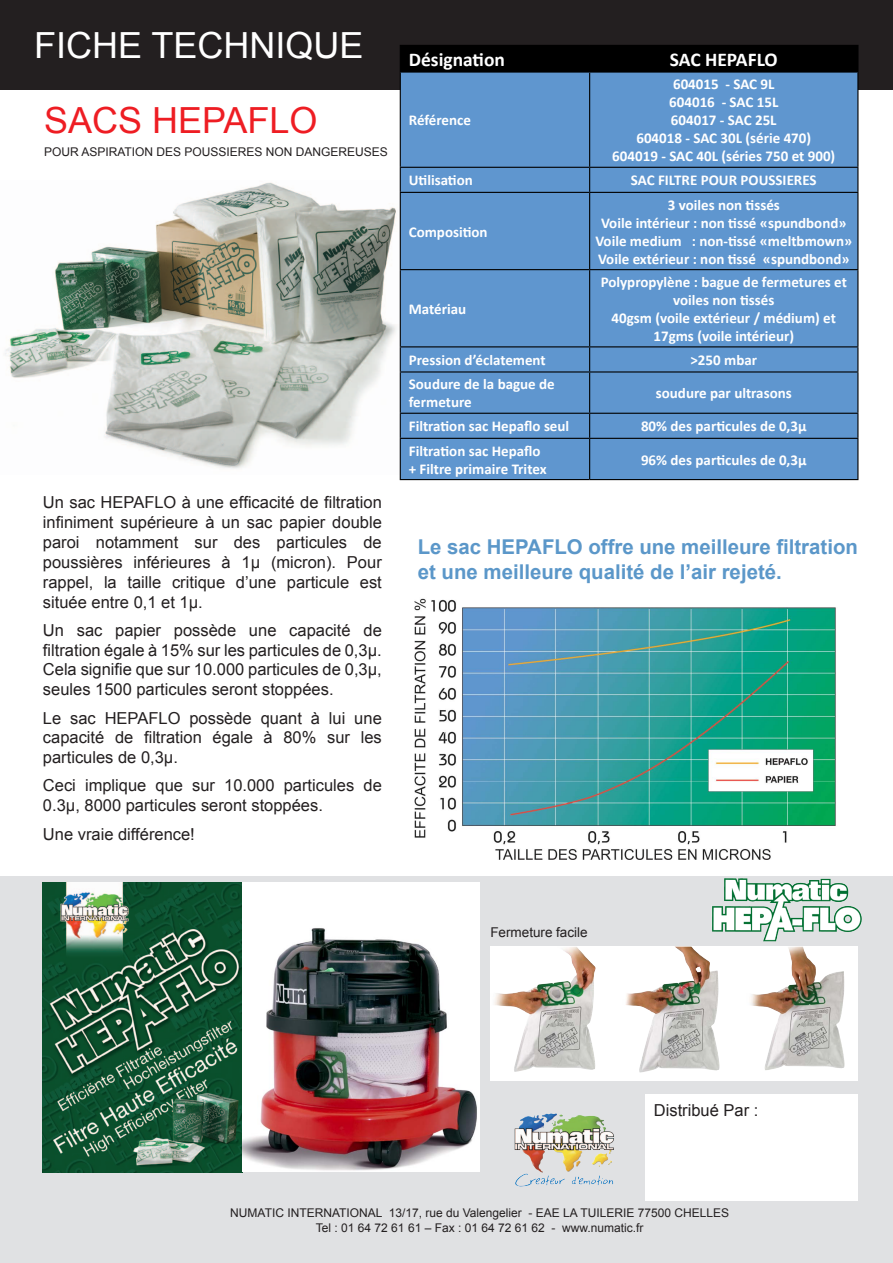
<style>
.page{position:relative;width:893px;height:1263px;background:#fff}
.page>*{position:absolute;margin:0;border:0;box-sizing:border-box;transform-origin:0 0}
.t1{font:36px "Arial";color:#fff}
.t2{font:36px "Arial";color:#ee1d23}
.t3{font:700 20.4px/24.5px "Arial";color:#5b97c9}
.t4{font:700 19.5px "Calibri";color:#fff}
.t5{font:16.5px/19.8px "Arial";color:#231f20;text-align:justify}
.t6{font:700 15px/18px "Calibri";color:#fff;text-align:center}
.t7{font:13.5px "Arial";color:#231f20}
.t8{font:12px "Arial";color:#231f20}
</style>
<div class="page">
<img style="left:5px;top:180px;width:395px;height:295px">
<div style="left:0;top:876px;width:893px;height:387px;background:#e0e1e3"></div>
<div style="left:0;top:0;width:893px;height:89px;background:#231f20"></div>
<div style="left:401px;top:73px;width:456px;height:406px;background:#5f96cf"></div>
<hr style="left:400px;top:73px;width:1px;height:94px;background:#000">
<svg style="left:400px;top:168px;width:1px;height:24px"></svg>
<hr style="left:400px;top:193px;width:1px;height:76px;background:#000">
<hr style="left:400px;top:270px;width:1px;height:76px;background:#000">
<svg style="left:400px;top:347px;width:1px;height:24px"></svg>
<hr style="left:400px;top:373px;width:1px;height:40px;background:#000">
<svg style="left:400px;top:414px;width:1px;height:24px"></svg>
<hr style="left:400px;top:439px;width:1px;height:40px;background:#000">
<div style="left:400px;top:45px;width:458px;height:26px;background:#000"></div>
<hr style="left:589px;top:73px;width:1px;height:94px;background:#000">
<hr style="left:857px;top:73px;width:1px;height:94px;background:#000">
<svg style="left:589px;top:168px;width:1px;height:24px"></svg>
<svg style="left:857px;top:168px;width:1px;height:24px"></svg>
<hr style="left:589px;top:193px;width:1px;height:76px;background:#000">
<hr style="left:857px;top:193px;width:1px;height:76px;background:#000">
<hr style="left:589px;top:270px;width:1px;height:76px;background:#000">
<hr style="left:857px;top:270px;width:1px;height:76px;background:#000">
<svg style="left:589px;top:347px;width:1px;height:24px"></svg>
<svg style="left:857px;top:347px;width:1px;height:24px"></svg>
<hr style="left:589px;top:373px;width:1px;height:40px;background:#000">
<hr style="left:857px;top:373px;width:1px;height:40px;background:#000">
<svg style="left:589px;top:414px;width:1px;height:24px"></svg>
<svg style="left:857px;top:414px;width:1px;height:24px"></svg>
<hr style="left:589px;top:439px;width:1px;height:40px;background:#000">
<hr style="left:857px;top:439px;width:1px;height:40px;background:#000">
<hr style="left:400px;top:71px;width:190px;height:2px;background:#000">
<hr style="left:590px;top:71px;width:268px;height:2px;background:#000">
<hr style="left:400px;top:167px;width:190px;height:1px;background:#000">
<hr style="left:590px;top:167px;width:268px;height:1px;background:#000">
<hr style="left:400px;top:192px;width:190px;height:1px;background:#000">
<hr style="left:590px;top:192px;width:268px;height:1px;background:#000">
<hr style="left:400px;top:269px;width:190px;height:1px;background:#000">
<hr style="left:590px;top:269px;width:268px;height:1px;background:#000">
<hr style="left:400px;top:346px;width:190px;height:1px;background:#000">
<hr style="left:590px;top:346px;width:268px;height:1px;background:#000">
<hr style="left:400px;top:371px;width:190px;height:2px;background:#000">
<hr style="left:590px;top:371px;width:268px;height:2px;background:#000">
<hr style="left:400px;top:413px;width:190px;height:1px;background:#000">
<hr style="left:590px;top:413px;width:268px;height:1px;background:#000">
<hr style="left:400px;top:438px;width:190px;height:1px;background:#000">
<hr style="left:590px;top:438px;width:268px;height:1px;background:#000">
<hr style="left:400px;top:479px;width:190px;height:1px;background:#000">
<hr style="left:590px;top:479px;width:268px;height:1px;background:#000">
<img style="left:514px;top:1113px;width:100px;height:74px">
<div style="left:645px;top:1094px;width:213px;height:106px;background:#fff"></div>
<svg style="left:621px;top:947px;width:122px;height:134px;background:#e0dcd7"></svg>
<img style="left:674px;top:947px;width:11px;height:14px">
<svg style="left:490px;top:947px;width:131px;height:134px;background:#e3e0db"></svg>
<svg style="left:557px;top:947px;width:12px;height:7px"></svg>
<svg style="left:743px;top:947px;width:115px;height:134px;background:#ddd9d4"></svg>
<img style="left:787px;top:947px;width:7px;height:32px">
<img style="left:414px;top:598px;width:422px;height:261px">
<img style="left:43px;top:883px;width:437px;height:289px">
<img style="left:712px;top:878px;width:150px;height:64px">
<p class="t1" style="left:34px;top:22px;width:331px">FICHE TECHNIQUE</p>
<p class="t2" style="left:44px;top:96px;width:275px">SACS HEPAFLO</p>
<p class="t8" style="left:44px;top:144px;width:345px">POUR ASPIRATION DES POUSSIERES NON DANGEREUSES</p>
<p class="t5" style="left:43px;top:493px;width:340px">Un sac HEPAFLO à une efficacité de filtration infiniment supérieure à un sac papier double paroi notamment sur des particules de poussières inférieures à 1µ (micron). Pour rappel, la taille critique d’une particule est située entre 0,1 et 1µ.</p>
<p class="t5" style="left:43px;top:620px;width:340px">Un sac papier possède une capacité de filtration égale à 15% sur les particules de 0,3µ.<br>Cela signifie que sur 10.000 particules de 0,3µ, seules 1500 particules seront stoppées.</p>
<p class="t5" style="left:43px;top:708px;width:340px">Le sac HEPAFLO possède quant à lui une capacité de filtration égale à 80% sur les particules de 0,3µ.</p>
<p class="t5" style="left:43px;top:776px;width:340px">Ceci implique que sur 10.000 particules de<br>0.3µ, 8000 particules seront stoppées.</p>
<p class="t5" style="left:43px;top:824px;width:153px">Une vraie différence!</p>
<p class="t4" style="left:409px;top:47px;width:98px">Désignation</p>
<p class="t4" style="left:670px;top:47px;width:109px">SAC HEPAFLO</p>
<p class="t6" style="left:409px;top:111px;width:64px">Référence</p>
<p class="t6" style="left:673px;top:75px;width:103px">604015 - SAC 9L</p>
<p class="t6" style="left:669px;top:93px;width:111px">604016 - SAC 15L</p>
<p class="t6" style="left:671px;top:111px;width:107px">604017 - SAC 25L</p>
<p class="t6" style="left:636px;top:129px;width:176px">604018 - SAC 30L (série 470)</p>
<p class="t6" style="left:612px;top:147px;width:224px">604019 - SAC 40L (séries 750 et 900)</p>
<p class="t6" style="left:409px;top:171px;width:66px">Utilisation</p>
<p class="t6" style="left:631px;top:171px;width:187px">SAC FILTRE POUR POUSSIERES</p>
<p class="t6" style="left:409px;top:222px;width:80px">Composition</p>
<p class="t6" style="left:409px;top:299px;width:59px">Matériau</p>
<p class="t6" style="left:668px;top:195px;width:114px">3 voiles non tissés</p>
<p class="t6" style="left:601px;top:213px;width:247px">Voile intérieur : non tissé «spundbond»</p>
<p class="t6" style="left:595px;top:231px;width:258px">Voile medium : non-tissé «meltbmown»</p>
<p class="t6" style="left:598px;top:249px;width:253px">Voile extérieur : non tissé «spundbond»</p>
<p class="t6" style="left:601px;top:272px;width:248px">Polypropylène : bague de fermetures et voiles non tissés</p>
<p class="t6" style="left:612px;top:308px;width:226px">40gsm (voile extérieur / médium) et<br>17gms (voile intérieur)</p>
<p class="t6" style="left:409px;top:350px;width:138px">Pression d’éclatement</p>
<p class="t6" style="left:690px;top:350px;width:68px">&gt;250 mbar</p>
<p class="t6" style="left:409px;top:375px;width:148px;text-align:left">Soudure de la bague de fermeture</p>
<p class="t6" style="left:656px;top:384px;width:137px">soudure par ultrasons</p>
<p class="t6" style="left:409px;top:417px;width:162px">Filtration sac Hepaflo seul</p>
<p class="t6" style="left:641px;top:417px;width:167px">80% des particules de 0,3µ</p>
<p class="t6" style="left:409px;top:441px;width:133px">Filtration sac Hepaflo</p>
<p class="t6" style="left:409px;top:459px;width:139px">+ Filtre primaire Tritex</p>
<p class="t6" style="left:641px;top:450px;width:167px">96% des particules de 0,3µ</p>
<p class="t3" style="left:418px;top:535px;width:442px">Le sac HEPAFLO offre une meilleure filtration et une meilleure qualité de l’air rejeté.</p>
<p class="t7" style="left:490px;top:923px;width:99px">Fermeture facile</p>
<p class="t5" style="left:654px;top:1100px;width:106px">Distribué Par :</p>
<p class="t8" style="left:230px;top:1205px;width:500px">NUMATIC INTERNATIONAL 13/17, rue du Valengelier - EAE LA TUILERIE 77500 CHELLES</p>
<p class="t8" style="left:316px;top:1220px;width:329px">Tel : 01 64 72 61 61 – Fax : 01 64 72 61 62 - www.numatic.fr</p>
</div>
